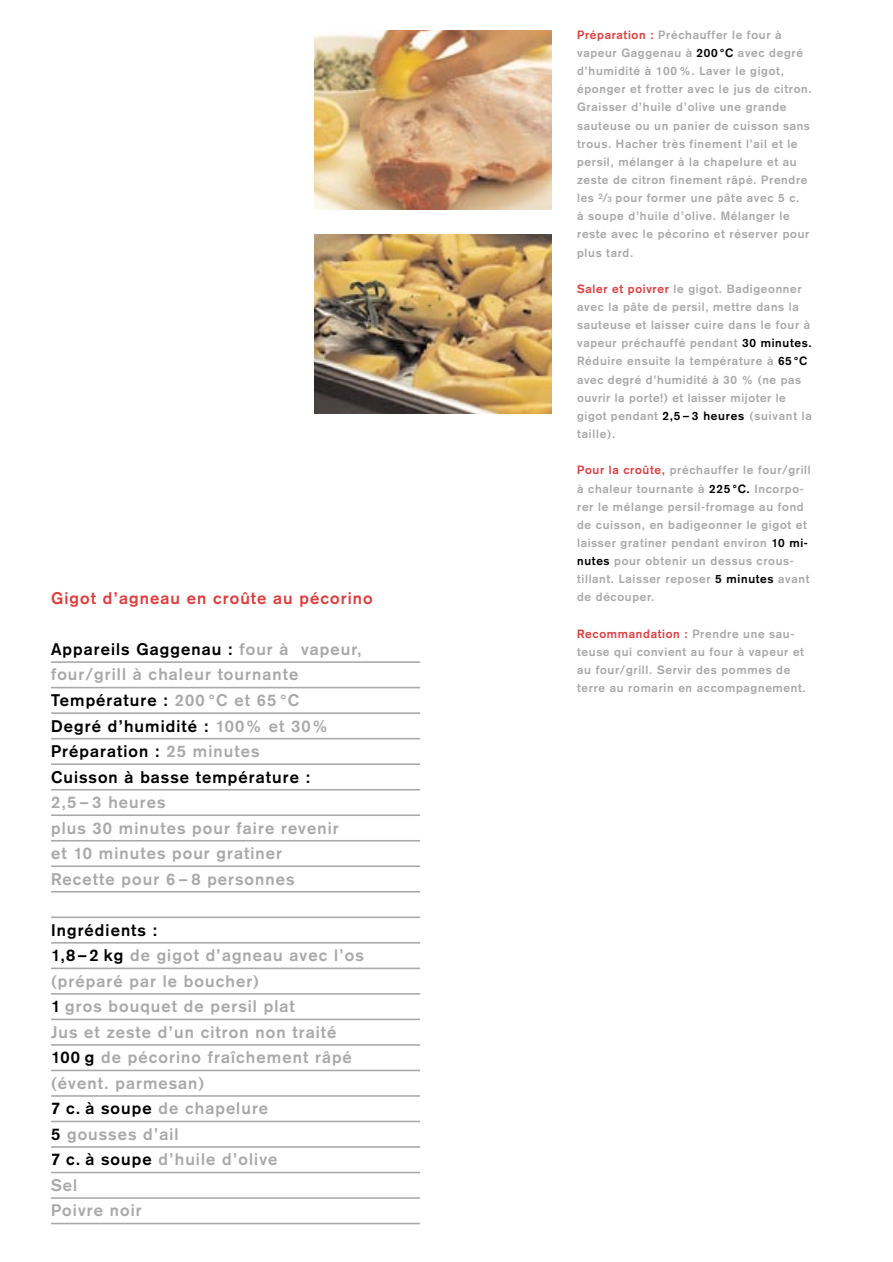
<style>
.page{position:relative;width:893px;height:1262px;background:#fff}
.page>*{position:absolute;margin:0;border:0;box-sizing:border-box;transform-origin:0 0}
.t1{font:700 16.5px/25.5px "Akzidenz Grotesk";letter-spacing:.065em;color:#a9a9a9}
.t2{font:700 16.5px/25.5px "Akzidenz Grotesk";letter-spacing:.065em;color:#000}
.t3{font:700 16.5px "Akzidenz Grotesk";letter-spacing:.065em;color:#df3e3e}
.t4{font:700 11.85px/18.1px "Akzidenz Grotesk";letter-spacing:.06em;color:#a9a9a9}
.s1{color:#a9a9a9}
.s2{color:#000}
.s3{color:#df3e3e}
.s4{font-size:7.95px}
</style>
<div class="page">
<hr style="left:51px;top:661px;width:369px;height:2px;background:#a9a9a9">
<hr style="left:51px;top:687px;width:369px;height:1px;background:#a9a9a9">
<hr style="left:51px;top:712px;width:369px;height:2px;background:#a9a9a9">
<hr style="left:51px;top:738px;width:369px;height:1px;background:#a9a9a9">
<hr style="left:51px;top:763px;width:369px;height:2px;background:#a9a9a9">
<hr style="left:51px;top:789px;width:369px;height:1px;background:#a9a9a9">
<hr style="left:51px;top:814px;width:369px;height:2px;background:#a9a9a9">
<hr style="left:51px;top:840px;width:369px;height:1px;background:#a9a9a9">
<hr style="left:51px;top:865px;width:369px;height:2px;background:#a9a9a9">
<hr style="left:51px;top:891px;width:369px;height:1px;background:#a9a9a9">
<hr style="left:51px;top:916px;width:369px;height:2px;background:#a9a9a9">
<hr style="left:51px;top:942px;width:369px;height:1px;background:#a9a9a9">
<hr style="left:51px;top:967px;width:369px;height:2px;background:#a9a9a9">
<hr style="left:51px;top:993px;width:369px;height:1px;background:#a9a9a9">
<hr style="left:51px;top:1018px;width:369px;height:2px;background:#a9a9a9">
<hr style="left:51px;top:1044px;width:369px;height:1px;background:#a9a9a9">
<hr style="left:51px;top:1069px;width:369px;height:2px;background:#a9a9a9">
<hr style="left:51px;top:1095px;width:369px;height:1px;background:#a9a9a9">
<hr style="left:51px;top:1120px;width:369px;height:2px;background:#a9a9a9">
<hr style="left:51px;top:1146px;width:369px;height:1px;background:#a9a9a9">
<hr style="left:51px;top:1171px;width:369px;height:2px;background:#a9a9a9">
<hr style="left:51px;top:1197px;width:369px;height:1px;background:#a9a9a9">
<hr style="left:51px;top:1222px;width:369px;height:2px;background:#a9a9a9">
<img style="left:314px;top:234px;width:237px;height:179px">
<img style="left:314px;top:30px;width:237px;height:179px">
<h1 class="t3" style="left:51px;top:592px;width:323px">Gigot d’agneau en croûte au pécorino</h1>
<h1 class="t2" style="left:51px;top:637px;width:312px">Appareils Gaggenau : <span class="s1">four à vapeur, four/grill à chaleur tournante<br></span>Température : <span class="s1">200 °C et 65 °C<br></span>Degré d’humidité : <span class="s1">100% et 30%<br></span>Préparation : <span class="s1">25 minutes<br></span>Cuisson à basse température :</h1>
<h1 class="t1" style="left:51px;top:790px;width:289px">2,5 – 3 heures<br>plus 30 minutes pour faire revenir et 10 minutes pour gratiner<br>Recette pour 6 – 8 personnes</h1>
<p class="t1" style="left:51px;top:918px;width:314px"><span class="s2">Ingrédients :<br>1,8 – 2 kg</span> de gigot d’agneau avec l’os (préparé par le boucher)<br><span class="s2">1</span> gros bouquet de persil plat<br>Jus et zeste d’un citron non traité<br><span class="s2">100 g</span> de pécorino fraîchement râpé (évent. parmesan)<br><span class="s2">7 c. à soupe</span> de chapelure<br><span class="s2">5</span> gousses d’ail<br><span class="s2">7 c. à soupe</span> d’huile d’olive<br>Sel<br>Poivre noir</p>
<p class="t4" style="left:577px;top:26px;width:236px"><span class="s3">Préparation :</span> Préchauffer le four à vapeur Gaggenau à <span class="s2">200°C</span> avec degré d’humidité à 100%. Laver le gigot, éponger et frotter avec le jus de citron.<br>Graisser d’huile d’olive une grande sauteuse ou un panier de cuisson sans trous. Hacher très finement l’ail et le persil, mélanger à la chapelure et au zeste de citron finement râpé. Prendre les <sup>2</sup>/<span class="s4">3</span> pour former une pâte avec 5 c.<br>à soupe d’huile d’olive. Mélanger le reste avec le pécorino et réserver pour plus tard.</p>
<p class="t4" style="left:577px;top:280px;width:236px"><span class="s3">Saler et poivrer</span> le gigot. Badigeonner avec la pâte de persil, mettre dans la sauteuse et laisser cuire dans le four à vapeur préchauffé pendant <span class="s2">30 minutes.<br></span>Réduire ensuite la température à <span class="s2">65°C </span>avec degré d’humidité à 30 % (ne pas ouvrir la porte!) et laisser mijoter le gigot pendant <span class="s2">2,5 – 3 heures</span> (suivant la taille).</p>
<p class="t4" style="left:577px;top:462px;width:235px"><span class="s3">Pour la croûte,</span> préchauffer le four/grill à chaleur tournante à <span class="s2">225°C.</span> Incorpo&shy;rer le mélange persil-fromage au fond de cuisson, en badigeonner le gigot et laisser gratiner pendant environ <span class="s2">10 mi&shy;nutes</span> pour obtenir un dessus crous&shy;tillant. Laisser reposer <span class="s2">5 minutes</span> avant de découper.</p>
<p class="t4" style="left:577px;top:625px;width:230px"><span class="s3">Recommandation :</span> Prendre une sau&shy;teuse qui convient au four à vapeur et au four/grill. Servir des pommes de terre au romarin en accompagnement.</p>
</div>
